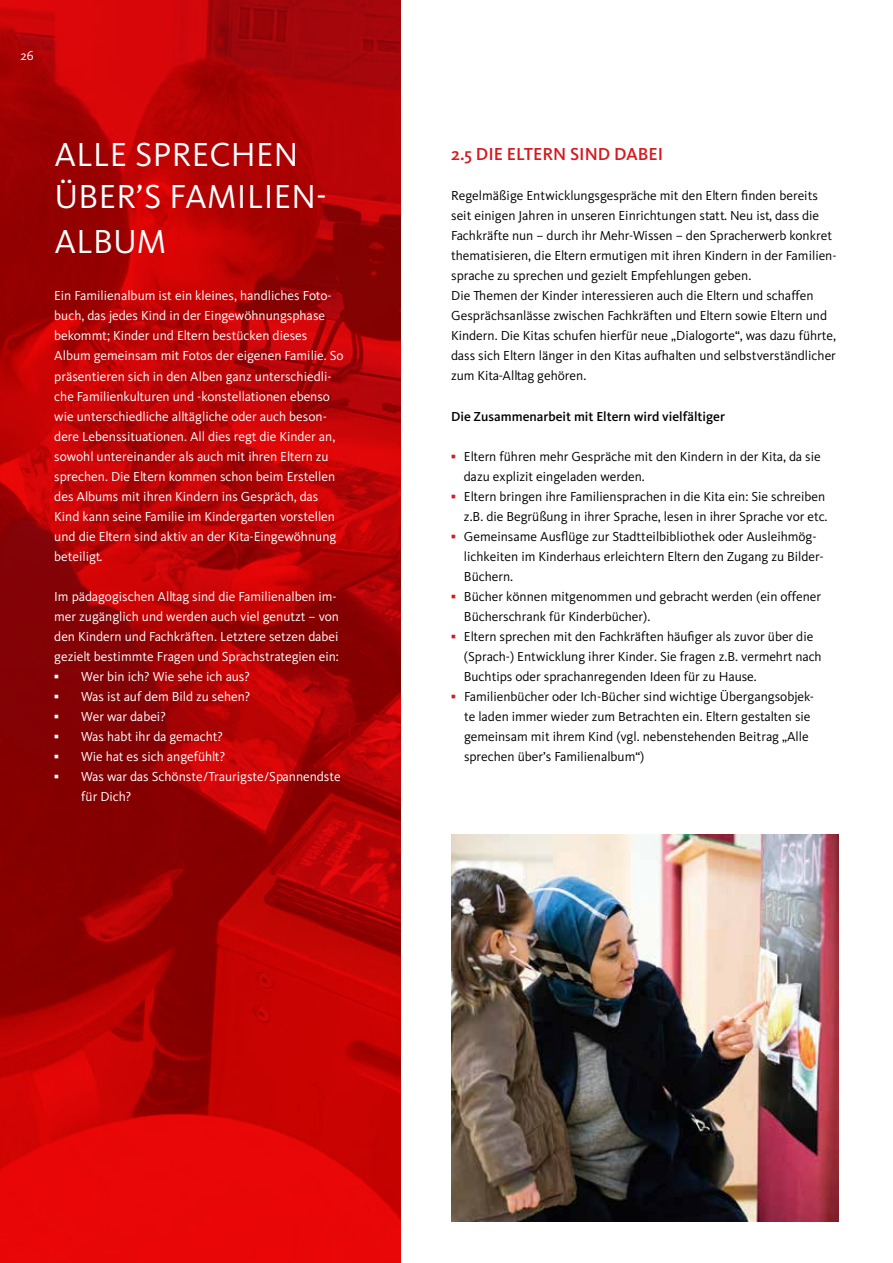
<style>
.page{position:relative;width:893px;height:1263px;background:#fff}
.page>*{position:absolute;margin:0;border:0;box-sizing:border-box;transform-origin:0 0}
.t1{font:34.5px/41.4px "Kievit Pro";letter-spacing:.01em;color:#fff}
.t2{font:500 18px "Kievit";color:#d71920}
.t3{font:13.5px/20px "Kievit";color:#000}
.t4{font:13.5px/20px "Kievit";color:#fff}
.t5{font:500 13.5px "Kievit";color:#000}
.s1{font-family:"Arial";font-weight:700}
.s2{font-family:"Arial";font-weight:700;color:#d71920}
</style>
<div class="page">
<img style="left:451px;top:835px;width:388px;height:387px">
<svg style="left:0;top:0;width:400px;height:1263px;background:#b30304"></svg>
<p class="t4" style="left:21px;top:46px;width:15px">26</p>
<h1 class="t1" style="left:54px;top:134px;width:274px">ALLE SPRECHEN<br>ÜBER’S FAMILIEN-</h1>
<h1 class="t1" style="left:54px;top:220px;width:113px">ALBUM</h1>
<p class="t4" style="left:54px;top:286px;width:291px">Ein Familienalbum ist ein kleines, handliches Foto&shy;buch, das jedes Kind in der Eingewöhnungsphase bekommt; Kinder und Eltern bestücken dieses Album gemeinsam mit Fotos der eigenen Familie. So präsentieren sich in den Alben ganz unterschiedli&shy;che Familienkulturen und -konstellationen ebenso wie unterschiedliche alltägliche oder auch beson&shy;dere Lebenssituationen. All dies regt die Kinder an, sowohl untereinander als auch mit ihren Eltern zu sprechen. Die Eltern kommen schon beim Erstellen des Albums mit ihren Kindern ins Gespräch, das Kind kann seine Familie im Kindergarten vorstellen und die Eltern sind aktiv an der Kita-Eingewöhnung beteiligt.</p>
<p class="t4" style="left:54px;top:586px;width:286px">Im pädagogischen Alltag sind die Familienalben im&shy;mer zugänglich und werden auch viel genutzt – von den Kindern und Fachkräften. Letztere setzen dabei gezielt bestimmte Fragen und Sprachstrategien ein:</p>
<p class="t4" style="left:54px;top:666px;width:197px"><span class="s1">▪</span> Wer bin ich? Wie sehe ich aus?</p>
<p class="t4" style="left:54px;top:686px;width:198px"><span class="s1">▪</span> Was ist auf dem Bild zu sehen?</p>
<p class="t4" style="left:54px;top:707px;width:113px"><span class="s1">▪</span> Wer war dabei?</p>
<p class="t4" style="left:54px;top:727px;width:170px"><span class="s1">▪</span> Was habt ihr da gemacht?</p>
<p class="t4" style="left:54px;top:747px;width:172px"><span class="s1">▪</span> Wie hat es sich angefühlt?</p>
<p class="t4" style="left:81px;top:767px;width:261px;text-indent:-27px"><span class="s1">▪</span> Was war das Schönste/Traurigste/Spannendste für Dich?</p>
<h2 class="t2" style="left:451px;top:144px;width:214px">2.5 DIE ELTERN SIND DABEI</h2>
<p class="t3" style="left:451px;top:186px;width:387px">Regelmäßige Entwicklungsgespräche mit den Eltern finden bereits seit einigen Jahren in unseren Einrichtungen statt. Neu ist, dass die Fachkräfte nun – durch ihr Mehr-Wissen – den Spracherwerb konkret thematisieren, die Eltern ermutigen mit ihren Kindern in der Familien&shy;sprache zu sprechen und gezielt Empfehlungen geben.<br>Die Themen der Kinder interessieren auch die Eltern und schaffen Gesprächsanlässe zwischen Fachkräften und Eltern sowie Eltern und Kindern. Die Kitas schufen hierfür neue „Dialogorte“, was dazu führte, dass sich Eltern länger in den Kitas aufhalten und selbstverständlicher zum Kita-Alltag gehören.</p>
<p class="t5" style="left:451px;top:408px;width:275px">Die Zusammenarbeit mit Eltern wird vielfältiger</p>
<p class="t3" style="left:464px;top:446px;width:358px;text-indent:-13px"><span class="s2">▪</span> Eltern führen mehr Gespräche mit den Kindern in der Kita, da sie dazu explizit eingeladen werden.</p>
<p class="t3" style="left:451px;top:486px;width:378px;text-align:right"><span class="s2">▪</span> Eltern bringen ihre Familiensprachen in die Kita ein: Sie schreiben z.B. die Begrüßung in ihrer Sprache, lesen in ihrer Sprache vor etc.</p>
<p class="t3" style="left:464px;top:526px;width:361px;text-indent:-13px"><span class="s2">▪</span> Gemeinsame Ausflüge zur Stadtteilbibliothek oder Ausleihmög&shy;lichkeiten im Kinderhaus erleichtern Eltern den Zugang zu Bilder-<br>Büchern.</p>
<p class="t3" style="left:464px;top:586px;width:359px;text-indent:-13px"><span class="s2">▪</span> Bücher können mitgenommen und gebracht werden (ein offener<br>Bücherschrank für Kinderbücher).</p>
<p class="t3" style="left:464px;top:626px;width:359px;text-indent:-13px"><span class="s2">▪</span> Eltern sprechen mit den Fachkräften häufiger als zuvor über die (Sprach-) Entwicklung ihrer Kinder. Sie fragen z.B. vermehrt nach<br>Buchtips oder sprachanregenden Ideen für zu Hause.</p>
<p class="t3" style="left:464px;top:686px;width:351px;text-indent:-13px"><span class="s2">▪</span> Familienbücher oder Ich-Bücher sind wichtige Übergangsobjek&shy;te laden immer wieder zum Betrachten ein. Eltern gestalten sie gemeinsam mit ihrem Kind (vgl. nebenstehenden Beitrag „Alle sprechen über’s Familienalbum“)</p>
</div>
